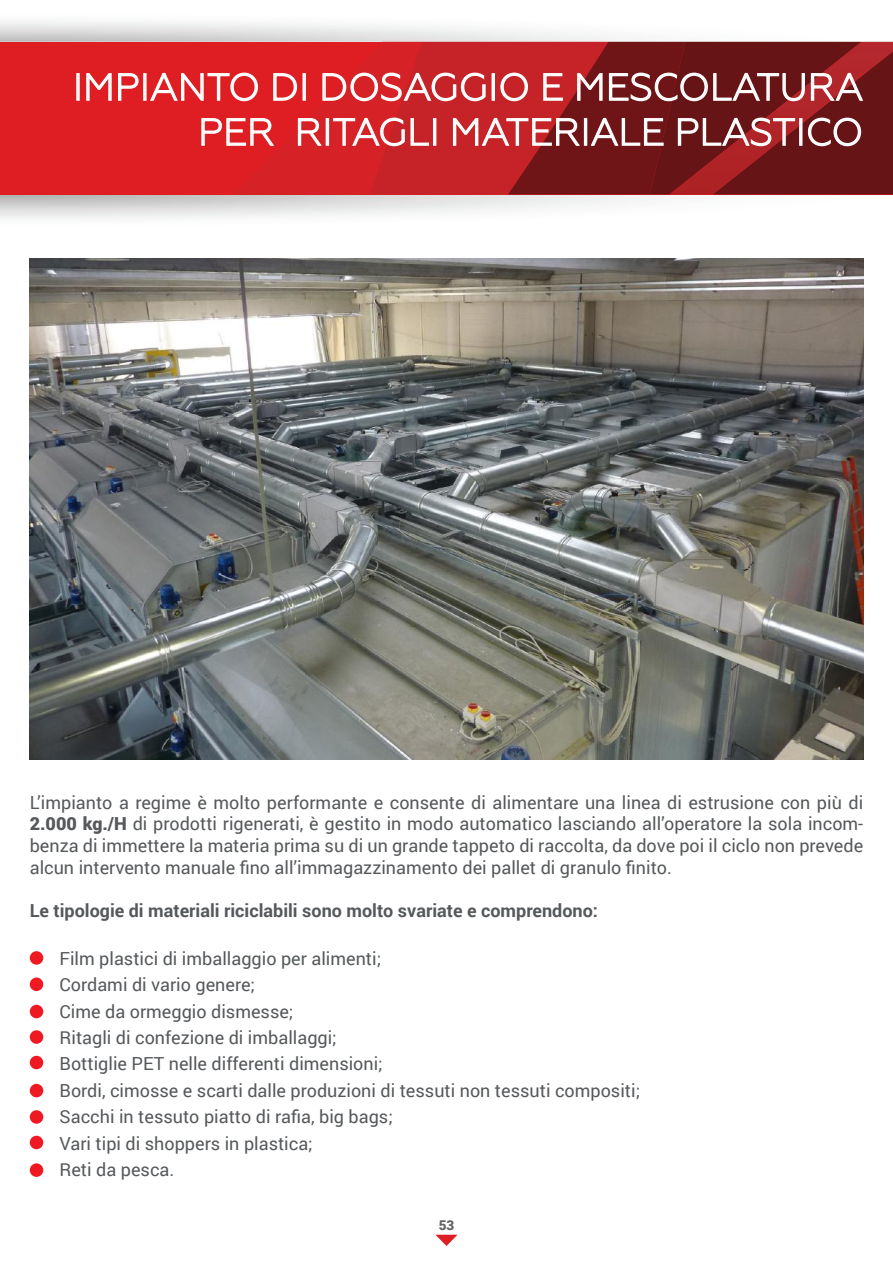
<style>
.page{position:relative;width:893px;height:1263px;background:#fff}
.page>*{position:absolute;margin:0;border:0;box-sizing:border-box;transform-origin:0 0}
.t1{font:300 37.5px/45px "Geometria";color:#fff;text-align:right}
.t2{font:18px/21.6px "Roboto";color:#56595b;text-align:justify}
.t3{font:700 18px "Roboto";color:#56595b}
.t4{font:900 13.5px "Roboto";color:#656365}
.s1{font-weight:900}
</style>
<div class="page">
<img style="left:0;top:194px;width:891px;height:25px">
<div style="left:0;top:42px;width:893px;height:152px;background:#df1e24"></div>
<div style="left:76px;top:73px;width:4px;height:28px;border:2px solid #fff"></div>
<svg style="left:86px;top:73px;width:53px;height:28px"></svg>
<div style="left:143px;top:73px;width:4px;height:28px;border:2px solid #fff"></div>
<svg style="left:150px;top:42px;width:743px;height:152px"></svg>
<div style="left:30px;top:951px;width:13px;height:14px;background:#ef1923;border-radius:50%"></div>
<div style="left:30px;top:977px;width:13px;height:14px;background:#ef1923;border-radius:50%"></div>
<div style="left:30px;top:1005px;width:13px;height:13px;background:#ef1923;border-radius:50%"></div>
<div style="left:30px;top:1030px;width:13px;height:14px;background:#ef1923;border-radius:50%"></div>
<div style="left:30px;top:1056px;width:13px;height:13px;background:#ef1923;border-radius:50%"></div>
<div style="left:30px;top:1084px;width:13px;height:13px;background:#ef1923;border-radius:50%"></div>
<div style="left:30px;top:1110px;width:13px;height:14px;background:#ef1923;border-radius:50%"></div>
<div style="left:30px;top:1136px;width:13px;height:13px;background:#ef1923;border-radius:50%"></div>
<div style="left:30px;top:1163px;width:13px;height:14px;background:#ef1923;border-radius:50%"></div>
<img style="left:30px;top:258px;width:833px;height:502px">
<svg style="left:436px;top:1235px;width:21px;height:11px"></svg>
<p class="t1" style="left:73px;top:64px;width:792px">IMPIANTO DI DOSAGGIO E MESCOLATURA<br>PER RITAGLI MATERIALE PLASTICO</p>
<p class="t2" style="left:30px;top:791px;width:835px">L’impianto a regime è molto performante e consente di alimentare una linea di estrusione con più di <span class="s1">2.000 kg./H</span> di prodotti rigenerati, è gestito in modo automatico lasciando all’operatore la sola incom&shy;benza di immettere la materia prima su di un grande tappeto di raccolta, da dove poi il ciclo non prevede alcun intervento manuale fino all’immagazzinamento dei pallet di granulo finito.</p>
<p class="t3" style="left:30px;top:898px;width:570px">Le tipologie di materiali riciclabili sono molto svariate e comprendono:</p>
<p class="t2" style="left:60px;top:947px;width:323px">Film plastici di imballaggio per alimenti;</p>
<p class="t2" style="left:60px;top:973px;width:197px">Cordami di vario genere;</p>
<p class="t2" style="left:60px;top:1000px;width:235px">Cime da ormeggio dismesse;</p>
<p class="t2" style="left:60px;top:1026px;width:279px">Ritagli di confezione di imballaggi;</p>
<p class="t2" style="left:60px;top:1052px;width:325px">Bottiglie PET nelle differenti dimensioni;</p>
<p class="t2" style="left:60px;top:1079px;width:582px">Bordi, cimosse e scarti dalle produzioni di tessuti non tessuti compositi;</p>
<p class="t2" style="left:60px;top:1105px;width:335px">Sacchi in tessuto piatto di rafia, big bags;</p>
<p class="t2" style="left:60px;top:1132px;width:255px">Vari tipi di shoppers in plastica;</p>
<p class="t2" style="left:60px;top:1158px;width:116px">Reti da pesca.</p>
<p class="t4" style="left:439px;top:1216px;width:17px">53</p>
</div>
